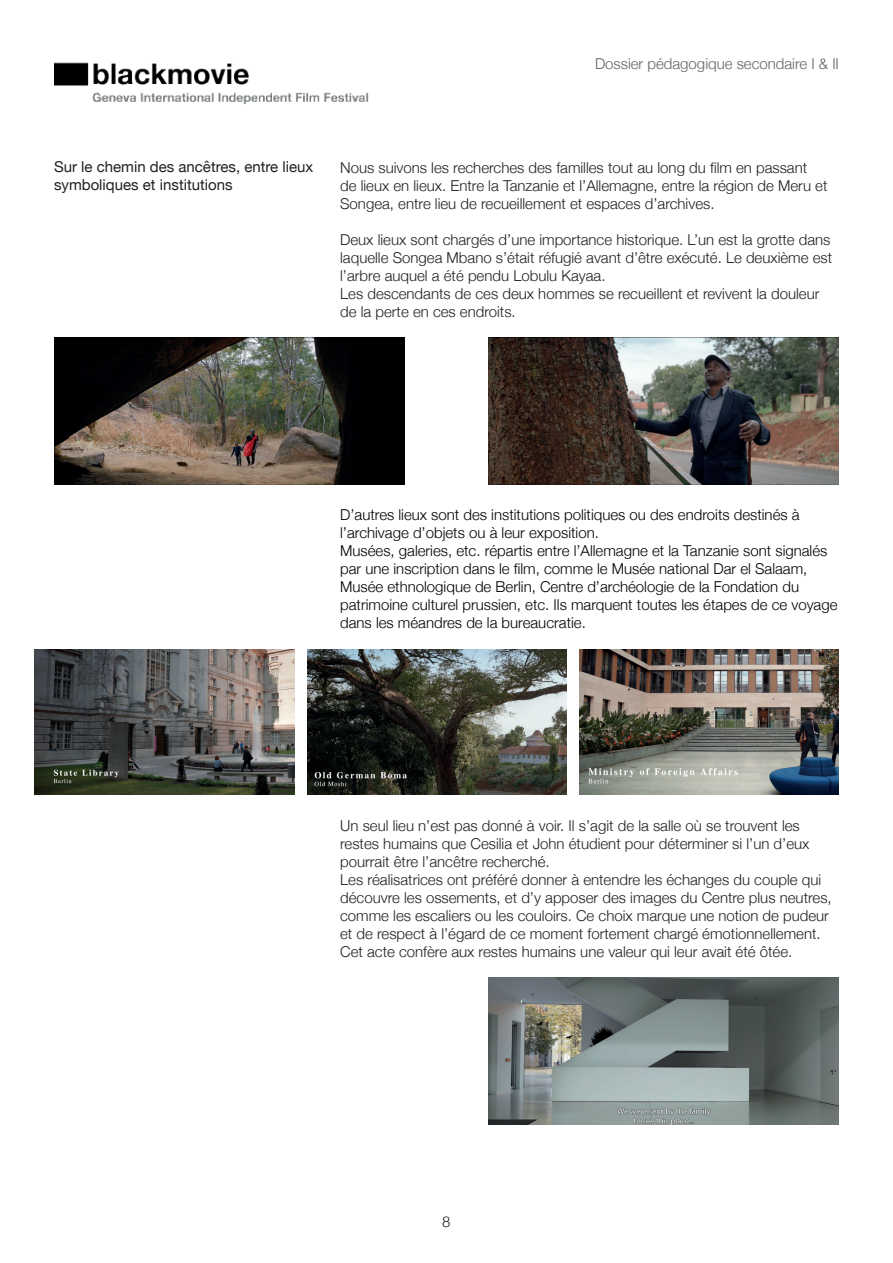
<style>
.page{position:relative;width:893px;height:1263px;background:#fff}
.page>*{position:absolute;margin:0;border:0;box-sizing:border-box;transform-origin:0 0}
.t1{font:300 15px/18px "Helvetica Neue";color:#231f20}
.t2{font:300 15px/18px "Helvetica Neue";color:#000}
.t3{font:15px/18px "Helvetica Neue";color:#231f20}
.t4{font:300 15px "Helvetica Neue";color:#636366}
.t5{font:300 15px "Helvetica";color:#231f20}
</style>
<div class="page">
<img style="left:54px;top:62px;width:315px;height:42px">
<img style="left:488px;top:338px;width:351px;height:146px">
<img style="left:54px;top:338px;width:351px;height:146px">
<img style="left:488px;top:978px;width:351px;height:146px">
<img style="left:307px;top:649px;width:259px;height:146px">
<img style="left:35px;top:649px;width:259px;height:146px">
<img style="left:580px;top:649px;width:259px;height:146px">
<p class="t4" style="left:595px;top:51px;width:245px">Dossier pédagogique secondaire I &amp; II</p>
<p class="t3" style="left:54px;top:159px;width:261px">Sur le chemin des ancêtres, entre lieux symboliques et institutions</p>
<p class="t1" style="left:340px;top:157px;width:489px">Nous suivons les recherches des familles tout au long du film en passant<br>de lieux en lieux. Entre la Tanzanie et l’Allemagne, entre la région de Meru et<br>Songea, entre lieu de recueillement et espaces d’archives.</p>
<p class="t1" style="left:340px;top:229px;width:493px">Deux lieux sont chargés d’une importance historique. L’un est la grotte dans laquelle Songea Mbano s’était réfugié avant d’être exécuté. Le deuxième est l’arbre auquel a été pendu Lobulu Kayaa.<br>Les descendants de ces deux hommes se recueillent et revivent la douleur de la perte en ces endroits.</p>
<p class="t2" style="left:340px;top:504px;width:499px">D’autres lieux sont des institutions politiques ou des endroits destinés à l’archivage d’objets ou à leur exposition.<br>Musées, galeries, etc. répartis entre l’Allemagne et la Tanzanie sont signalés par une inscription dans le film, comme le Musée national Dar el Salaam, Musée ethnologique de Berlin, Centre d’archéologie de la Fondation du patrimoine culturel prussien, etc. Ils marquent toutes les étapes de ce voyage dans les méandres de la bureaucratie.</p>
<p class="t1" style="left:340px;top:815px;width:493px">Un seul lieu n’est pas donné à voir. Il s’agit de la salle où se trouvent les restes humains que Cesilia et John étudient pour déterminer si l’un d’eux pourrait être l’ancêtre recherché.<br>Les réalisatrices ont préféré donner à entendre les échanges du couple qui découvre les ossements, et d’y apposer des images du Centre plus neutres, comme les escaliers ou les couloirs. Ce choix marque une notion de pudeur et de respect à l’égard de ce moment fortement chargé émotionnellement.<br>Cet acte confère aux restes humains une valeur qui leur avait été ôtée.</p>
<p class="t5" style="left:442px;top:1209px;width:10px">8</p>
</div>
